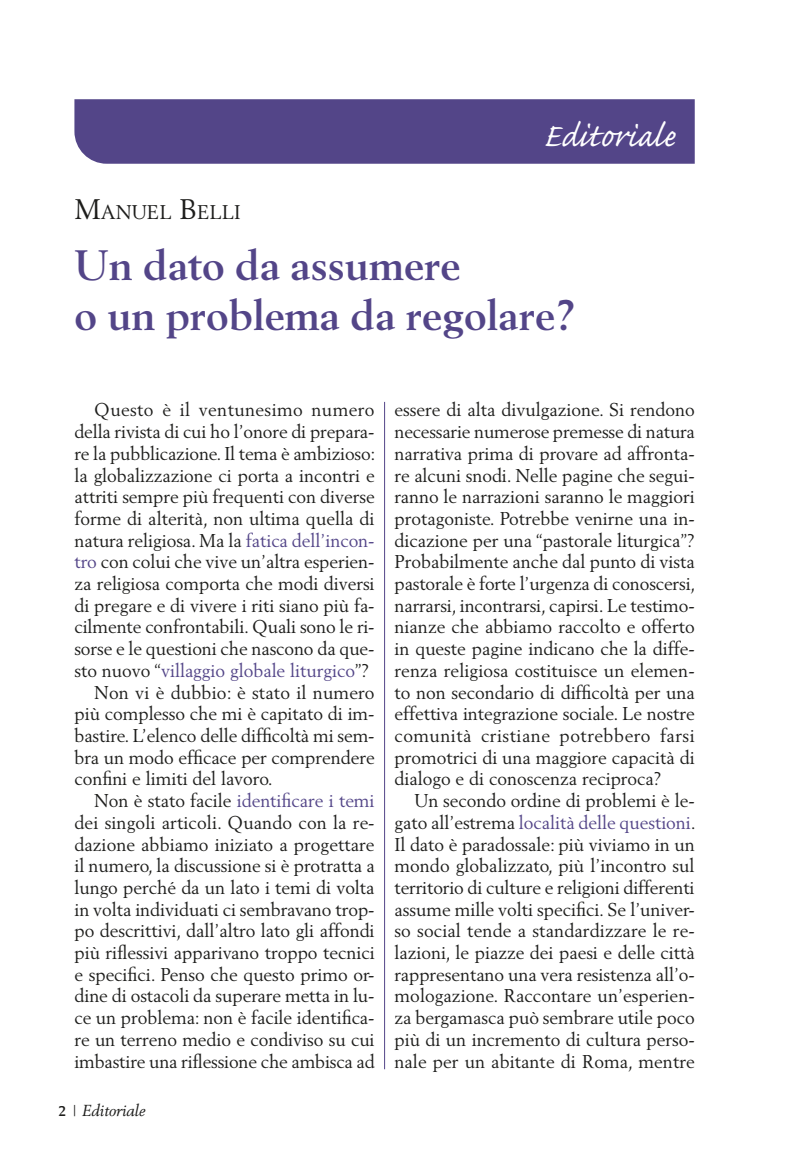
<style>
.page{position:relative;width:794px;height:1166px;background:#fff}
.page>*{position:absolute;margin:0;border:0;box-sizing:border-box;transform-origin:0 0}
.t1{font:700 42px/50.8px "Berling LT Std";color:#534588}
.t2{font:42px "Caflisch Script Pro";letter-spacing:-.005em;color:#fff}
.t3{font:19.6px "Berling LT Std";color:#1d1d1b}
.t4{font:18.38px/21.7px "Berling LT Std";color:#1d1d1b;text-align:justify}
.t5{font:18.38px "Berling LT Std";color:#534588}
.t6{font:18.38px "Berling LT Std";letter-spacing:.02em;color:#1d1d1b}
.t7{font:italic 15.75px "Berling LT Std";color:#1d1d1b}
.s1{font-size:28px}
.s2{color:#534588}
.s3{color:#1d1d1b}
.s4{font-weight:700;font-style:normal;font-size:14px}
.s5{font-style:normal;font-size:14px}
</style>
<div class="page">
<hr style="left:384px;top:402px;width:1px;height:667px;background:#534588">
<div style="left:74px;top:99px;width:620px;height:65px;background:#534588"></div>
<h1 class="t2" style="left:543px;top:114px;width:134px">Editoriale</h1>
<p class="t3" style="left:74px;top:200px;width:168px"><span class="s1">M</span>ANUEL <span class="s1">B</span>ELLI</p>
<h1 class="t1" style="left:74px;top:239px;width:503px">Un dato da assumere<br>o un problema da regolare?</h1>
<p class="t6" style="left:94px;top:399px;width:282px">Questo è il ventunesimo numero</p>
<p class="t4" style="left:74px;top:421px;width:302px">della rivista di cui ho l’onore di prepara-</p>
<p class="t4" style="left:74px;top:442px;width:303px">re la pubblicazione. Il tema è ambizioso:</p>
<p class="t4" style="left:74px;top:464px;width:302px">la globalizzazione ci porta a incontri e</p>
<p class="t4" style="left:74px;top:486px;width:302px">attriti sempre più frequenti con diverse</p>
<p class="t4" style="left:74px;top:507px;width:302px">forme di alterità, non ultima quella di</p>
<p class="t4" style="left:74px;top:529px;width:302px">natura religiosa. Ma la <span class="s2">fatica dell’incon-</span></p>
<p class="t4" style="left:74px;top:551px;width:302px"><span class="s2">tro</span> con colui che vive un’altra esperien-</p>
<p class="t4" style="left:74px;top:572px;width:302px">za religiosa comporta che modi diversi</p>
<p class="t4" style="left:74px;top:594px;width:302px">di pregare e di vivere i riti siano più fa-</p>
<p class="t4" style="left:74px;top:616px;width:302px">cilmente confrontabili. Quali sono le ri-</p>
<p class="t4" style="left:74px;top:638px;width:302px">sorse e le questioni che nascono da que-</p>
<p class="t5" style="left:74px;top:659px;width:296px"><span class="s3">sto nuovo “</span>villaggio globale liturgico<span class="s3">”?</span></p>
<p class="t4" style="left:94px;top:681px;width:282px">Non vi è dubbio: è stato il numero</p>
<p class="t4" style="left:74px;top:703px;width:302px">più complesso che mi è capitato di im-</p>
<p class="t4" style="left:74px;top:724px;width:302px">bastire. L’elenco delle difficoltà mi sem-</p>
<p class="t4" style="left:74px;top:746px;width:302px">bra un modo efficace per comprendere</p>
<p class="t4" style="left:74px;top:768px;width:200px">confini e limiti del lavoro.</p>
<p class="t5" style="left:94px;top:789px;width:282px"><span class="s3">Non è stato facile</span> identificare i temi</p>
<p class="t4" style="left:74px;top:811px;width:302px">dei singoli articoli. Quando con la re-</p>
<p class="t4" style="left:74px;top:833px;width:302px">dazione abbiamo iniziato a progettare</p>
<p class="t4" style="left:74px;top:855px;width:302px">il numero, la discussione si è protratta a</p>
<p class="t4" style="left:74px;top:876px;width:302px">lungo perché da un lato i temi di volta</p>
<p class="t4" style="left:74px;top:898px;width:302px">in volta individuati ci sembravano trop-</p>
<p class="t4" style="left:74px;top:920px;width:302px">po descrittivi, dall’altro lato gli affondi</p>
<p class="t4" style="left:74px;top:941px;width:302px">più riflessivi apparivano troppo tecnici</p>
<p class="t4" style="left:74px;top:963px;width:302px">e specifici. Penso che questo primo or-</p>
<p class="t4" style="left:74px;top:985px;width:302px">dine di ostacoli da superare metta in lu-</p>
<p class="t4" style="left:74px;top:1006px;width:302px">ce un problema: non è facile identifica-</p>
<p class="t4" style="left:74px;top:1028px;width:302px">re un terreno medio e condiviso su cui</p>
<p class="t4" style="left:74px;top:1050px;width:302px">imbastire una riflessione che ambisca ad</p>
<p class="t7" style="left:58px;top:1101px;width:89px"><span class="s4">2</span> <span class="s5">|</span> Editoriale</p>
<p class="t4" style="left:394px;top:399px;width:302px">essere di alta divulgazione. Si rendono necessarie numerose premesse di natura narrativa prima di provare ad affronta&shy;re alcuni snodi. Nelle pagine che segui&shy;ranno le narrazioni saranno le maggiori protagoniste. Potrebbe venirne una in&shy;dicazione per una “pastorale liturgica”?<br>Probabilmente anche dal punto di vista pastorale è forte l’urgenza di conoscersi, narrarsi, incontrarsi, capirsi. Le testimo&shy;nianze che abbiamo raccolto e offerto in queste pagine indicano che la diffe&shy;renza religiosa costituisce un elemen&shy;to non secondario di difficoltà per una effettiva integrazione sociale. Le nostre comunità cristiane potrebbero farsi promotrici di una maggiore capacità di dialogo e di conoscenza reciproca?</p>
<p class="t4" style="left:394px;top:789px;width:303px;text-indent:20px">Un secondo ordine di problemi è le&shy;gato all’estrema <span class="s2">località delle questioni</span>.<br>Il dato è paradossale: più viviamo in un mondo globalizzato, più l’incontro sul territorio di culture e religioni differenti assume mille volti specifici. Se l’univer&shy;so social tende a standardizzare le re&shy;lazioni, le piazze dei paesi e delle città rappresentano una vera resistenza all’o&shy;mologazione. Raccontare un’esperien&shy;za bergamasca può sembrare utile poco più di un incremento di cultura perso&shy;nale per un abitante di Roma, mentre</p>
</div>
